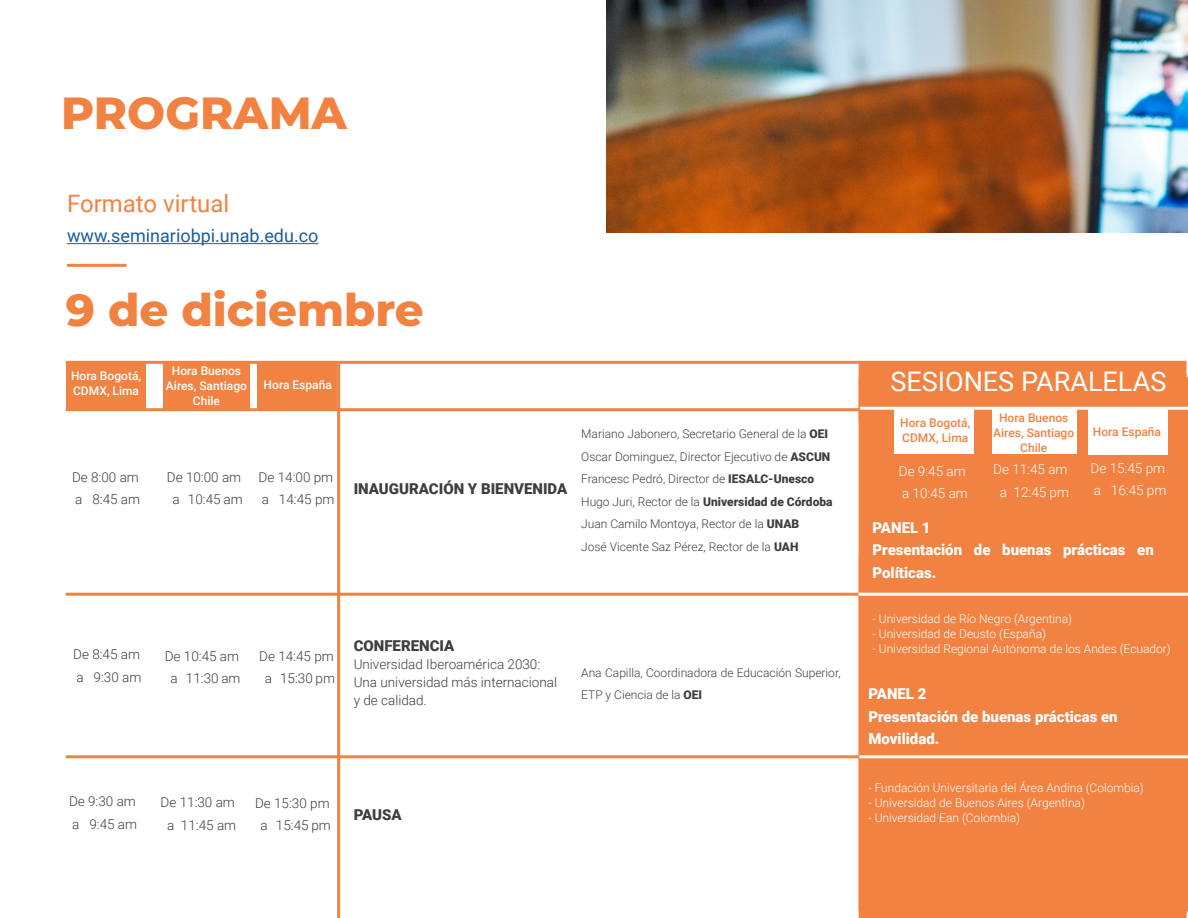
<style>
.page{position:relative;width:1188px;height:918px;background:#fff}
.page>*{position:absolute;margin:0;border:0;box-sizing:border-box;transform-origin:0 0}
.t1{font:800 45px "Montserrat";color:#f18241}
.Subtitle_1_White{font:27px "Roboto";color:#fff}
.Subtitle_2{font:24px "Roboto";color:#f18241}
.Subtitle_2-2{font:18px "Roboto";color:#175d9e}
.Body_Text_1{font:900 15px/22.5px "Roboto";color:#fff}
.Body_Text_1-2{font:900 15px "Roboto";color:#3e3e3f}
.Body_Text_1-3{font:300 13.5px/18px "Roboto";color:#3e3e3f}
.Body_Text_1-4{font:300 13.5px "Roboto";color:#fff}
.Body_Text_1-5{font:300 12px/22.5px "Roboto";color:#3e3e3f}
.Body_Text_1-6{font:300 12px "Roboto";color:#fff}
.Subtitle_2-3{font:500 12px/15px "Roboto";color:#fff;text-align:center}
.Subtitle_2-4{font:500 12px/15px "Roboto";color:#f18241;text-align:center}
.Body_Text_1-7{font:900 12px "Roboto";color:#3e3e3f}
.s1{font-weight:900}
.s2{font-weight:300}
</style>
<div class="page">
<hr style="left:67px;top:243px;width:251px;height:1px;background:#175d9e">
<hr style="left:67px;top:264px;width:60px;height:3px;background:#f18241">
<div style="left:859px;top:372px;width:328px;height:545px;background:#f18241;border-radius:9px"></div>
<div style="left:859px;top:371px;width:329px;height:547px;border:2px solid #f18241;border-radius:9px"></div>
<img style="left:606px;top:0;width:582px;height:232px">
<hr style="left:66px;top:361px;width:794px;height:3px;background:#f18241">
<div style="left:66px;top:363px;width:80px;height:46px;background:#f18241"></div>
<div style="left:163px;top:363px;width:86px;height:46px;background:#f18241"></div>
<div style="left:257px;top:363px;width:80px;height:46px;background:#f18241"></div>
<hr style="left:66px;top:593px;width:794px;height:3px;background:#f18241">
<hr style="left:66px;top:408px;width:794px;height:3px;background:#f18241">
<hr style="left:337px;top:362px;width:3px;height:556px;background:#f18241">
<div style="left:894px;top:408px;width:80px;height:46px;background:#fff"></div>
<div style="left:993px;top:408px;width:84px;height:46px;background:#fff"></div>
<div style="left:1088px;top:409px;width:80px;height:46px;background:#fff"></div>
<hr style="left:860px;top:407px;width:328px;height:3px;background:#fff">
<hr style="left:859px;top:593px;width:329px;height:3px;background:#fff">
<hr style="left:66px;top:755px;width:794px;height:3px;background:#f18241">
<hr style="left:859px;top:755px;width:329px;height:3px;background:#fff">
<p class="t1" style="left:61px;top:80px;width:287px">PROGRAMA</p>
<p class="Subtitle_2" style="left:67px;top:187px;width:164px">Formato virtual</p>
<p class="Subtitle_2-2" style="left:67px;top:223px;width:253px">www.seminariobpi.unab.edu.co</p>
<p class="t1" style="left:66px;top:277px;width:360px">9 de diciembre</p>
<p class="Subtitle_2-3" style="left:71px;top:368px;width:72px">Hora Bogotá,</p>
<p class="Subtitle_2-3" style="left:73px;top:383px;width:67px">CDMX, Lima</p>
<p class="Body_Text_1-3" style="left:72px;top:467px;width:68px">De 8:00 am</p>
<p class="Body_Text_1-3" style="left:75px;top:490px;width:66px">a 8:45 am</p>
<p class="Subtitle_2-3" style="left:166px;top:363px;width:83px">Hora Buenos<br>Aires, Santiago<br>Chile</p>
<p class="Subtitle_2-3" style="left:264px;top:377px;width:70px">Hora España</p>
<p class="Body_Text_1-3" style="left:167px;top:467px;width:76px">De 10:00 am</p>
<p class="Body_Text_1-3" style="left:172px;top:490px;width:72px">a 10:45 am</p>
<p class="Body_Text_1-3" style="left:259px;top:467px;width:76px">De 14:00 pm</p>
<p class="Body_Text_1-3" style="left:262px;top:490px;width:74px">a 14:45 pm</p>
<p class="Body_Text_1-2" style="left:354px;top:478px;width:215px">INAUGURACIÓN Y BIENVENIDA</p>
<p class="Body_Text_1-5" style="left:581px;top:422px;width:248px">Mariano Jabonero, Secretario General de la <span class="s1">OEI</span></p>
<p class="Body_Text_1-5" style="left:581px;top:445px;width:251px">Oscar Dominguez, Director Ejecutivo de <span class="s1">ASCUN</span></p>
<p class="Body_Text_1-5" style="left:581px;top:467px;width:234px">Francesc Pedró, Director de <span class="s1">IESALC-Unesco</span></p>
<p class="Body_Text_1-7" style="left:581px;top:493px;width:253px"><span class="s2">Hugo Juri, Rector de la</span> Universidad de Córdoba</p>
<p class="Body_Text_1-5" style="left:581px;top:512px;width:220px">Juan Camilo Montoya, Rector de la <span class="s1">UNAB</span></p>
<p class="Body_Text_1-5" style="left:581px;top:535px;width:219px">José Vicente Saz Pérez, Rector de la <span class="s1">UAH</span></p>
<p class="Body_Text_1-3" style="left:73px;top:645px;width:68px">De 8:45 am</p>
<p class="Body_Text_1-3" style="left:77px;top:667px;width:66px">a 9:30 am</p>
<p class="Body_Text_1-3" style="left:165px;top:646px;width:76px">De 10:45 am</p>
<p class="Body_Text_1-3" style="left:170px;top:669px;width:72px">a 11:30 am</p>
<p class="Body_Text_1-3" style="left:259px;top:646px;width:76px">De 14:45 pm</p>
<p class="Body_Text_1-3" style="left:265px;top:669px;width:72px">a 15:30 pm</p>
<p class="Body_Text_1-2" style="left:354px;top:636px;width:102px">CONFERENCIA</p>
<p class="Body_Text_1-3" style="left:354px;top:655px;width:205px">Universidad Iberoamérica 2030:<br>Una universidad más internacional y de calidad.</p>
<p class="Body_Text_1-5" style="left:581px;top:661px;width:261px">Ana Capilla, Coordinadora de Educación Superior,<br>ETP y Ciencia de la <span class="s1">OEI</span></p>
<p class="Body_Text_1-3" style="left:69px;top:792px;width:68px">De 9:30 am</p>
<p class="Body_Text_1-3" style="left:72px;top:814px;width:66px">a 9:45 am</p>
<p class="Body_Text_1-3" style="left:161px;top:793px;width:76px">De 11:30 am</p>
<p class="Body_Text_1-3" style="left:167px;top:816px;width:71px">a 11:45 am</p>
<p class="Body_Text_1-3" style="left:255px;top:793px;width:76px">De 15:30 pm</p>
<p class="Body_Text_1-3" style="left:261px;top:816px;width:72px">a 15:45 pm</p>
<p class="Body_Text_1-2" style="left:354px;top:804px;width:50px">PAUSA</p>
<p class="Subtitle_1_White" style="left:890px;top:363px;width:277px">SESIONES PARALELAS</p>
<p class="Subtitle_2-4" style="left:900px;top:415px;width:72px">Hora Bogotá,</p>
<p class="Subtitle_2-4" style="left:902px;top:430px;width:67px">CDMX, Lima</p>
<p class="Body_Text_1-4" style="left:899px;top:461px;width:68px">De 9:45 am</p>
<p class="Body_Text_1-4" style="left:902px;top:484px;width:67px">a 10:45 am</p>
<p class="Subtitle_2-4" style="left:993px;top:410px;width:83px">Hora Buenos<br>Aires, Santiago<br>Chile</p>
<p class="Body_Text_1-4" style="left:993px;top:460px;width:76px">De 11:45 am</p>
<p class="Body_Text_1-4" style="left:1000px;top:482px;width:71px">a 12:45 pm</p>
<p class="Subtitle_2-4" style="left:1093px;top:424px;width:70px">Hora España</p>
<p class="Body_Text_1-4" style="left:1091px;top:458px;width:76px">De 15:45 pm</p>
<p class="Body_Text_1-4" style="left:1094px;top:481px;width:74px">a 16:45 pm</p>
<p class="Body_Text_1" style="left:872px;top:516px;width:60px">PANEL 1</p>
<p class="Body_Text_1" style="left:872px;top:538px;width:283px">Presentación de buenas prácticas en<br>Políticas.</p>
<p class="Body_Text_1-6" style="left:872px;top:610px;width:201px">- Universidad de Río Negro (Argentina)</p>
<p class="Body_Text_1-6" style="left:872px;top:625px;width:175px">- Universidad de Deusto (España)</p>
<p class="Body_Text_1-6" style="left:872px;top:640px;width:300px">- Universidad Regional Autónoma de los Andes (Ecuador)</p>
<p class="Body_Text_1" style="left:868px;top:682px;width:60px">PANEL 2</p>
<p class="Body_Text_1" style="left:868px;top:704px;width:251px">Presentación de buenas prácticas en<br>Movilidad.</p>
<p class="Body_Text_1-6" style="left:868px;top:779px;width:277px">- Fundación Universitaria del Área Andina (Colombia)</p>
<p class="Body_Text_1-6" style="left:868px;top:794px;width:218px">- Universidad de Buenos Aires (Argentina)</p>
<p class="Body_Text_1-6" style="left:868px;top:809px;width:153px">- Universidad Ean (Colombia)</p>
</div>
